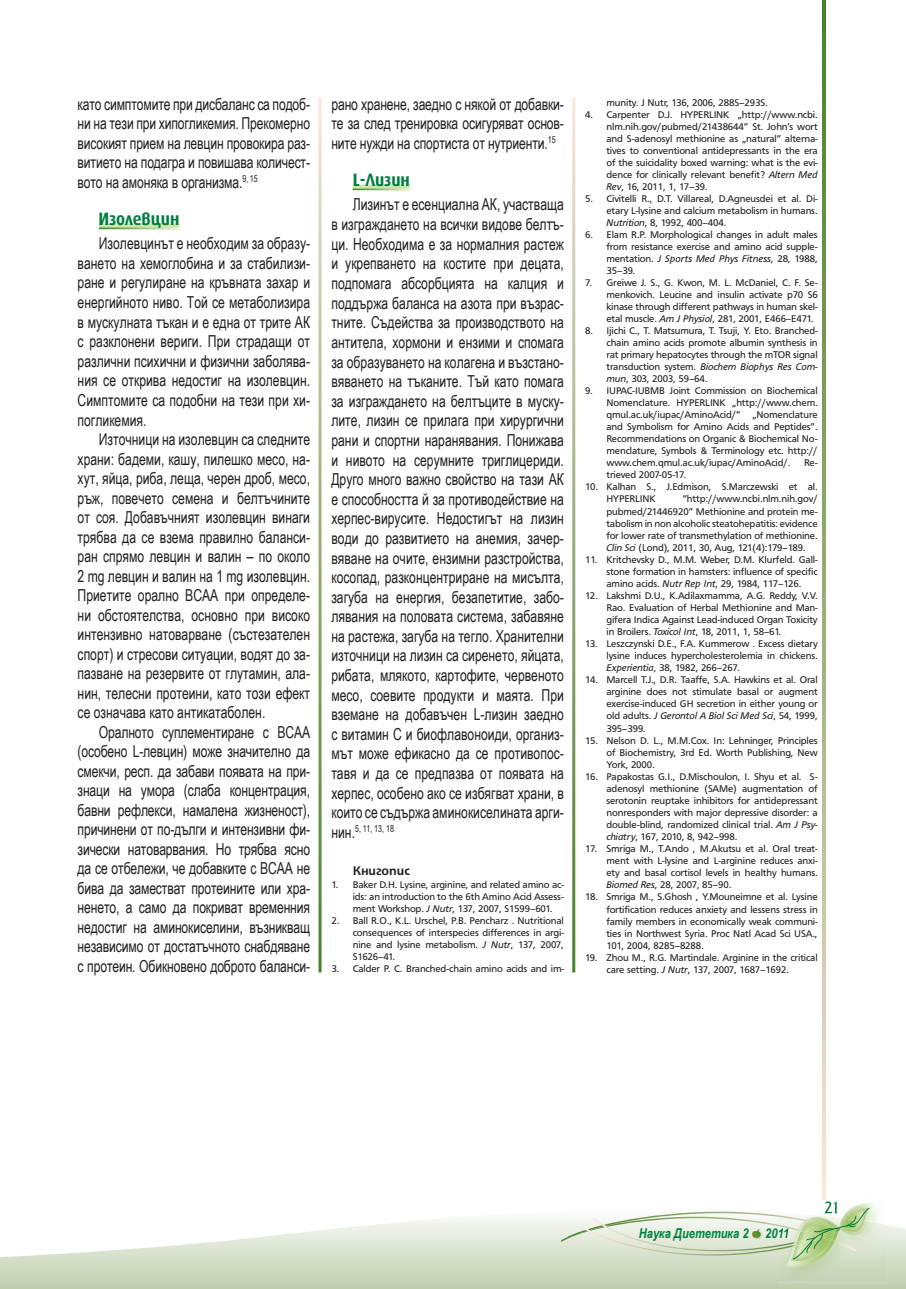
<style>
.page{position:relative;width:906px;height:1289px;background:#fff}
.page>*{position:absolute;margin:0;border:0;box-sizing:border-box;transform-origin:0 0}
.t1{font:700 18px "Hermes Bg";color:#007e3d;scale:.9 1}
.t2{font:16.5px/19.6px "Arial Narrow";letter-spacing:-.005em;color:#231f20;text-align:justify;scale:.9 1}
.t3{font:italic 700 13.5px "Arial Narrow";color:#007e3d}
.t4{font:700 13.5px "HS Grotesk Bg";color:#231f20}
.t5{font:10.5px/12px "HS Grotesk Bg";letter-spacing:-.01em;color:#231f20;text-align:justify}
.t6{font:9.6px "Arial Narrow";color:#231f20;scale:.9 1}
.s1{font-size:16.5px}
.s2{font-style:italic}
</style>
<div class="page">
<svg style="left:0;top:1217px;width:906px;height:71px"></svg>
<svg style="left:823px;top:0;width:3px;height:1197px;background:#9baf7b"></svg>
<img style="left:874px;top:1205px;width:5px;height:6px">
<img style="left:778px;top:1211px;width:110px;height:71px">
<img style="left:783px;top:1259px;width:56px;height:8px">
<img style="left:871px;top:1203px;width:3px;height:18px">
<img style="left:789px;top:1260px;width:42px;height:1px">
<img style="left:789px;top:1259px;width:45px;height:1px">
<svg style="left:561px;top:1197px;width:310px;height:62px"></svg>
<div style="left:99px;top:224px;width:80px;height:6px;background:#cfe4ae"></div>
<hr style="left:99px;top:227px;width:80px;height:2px;background:#fff">
<div style="left:353px;top:185px;width:57px;height:6px;background:#cfe4ae"></div>
<hr style="left:353px;top:188px;width:57px;height:2px;background:#fff">
<h2 class="t2" style="left:78px;top:94px;width:260px">като симптомите при дисбаланс са подоб&shy;ни на тези при хипогликемия. Прекомерно високият прием на левцин провокира раз&shy;витието на подагра и повишава количест&shy;вото на амоняка в организма.<sup>9,</sup> <sup>15</sup></h2>
<h1 class="t1" style="left:99px;top:211px;width:91px">Изолевцин</h1>
<p class="t2" style="left:78px;top:233px;width:260px;text-indent:21px">Изолевцинът е необходим за образу&shy;ването на хемоглобина и за стабилизи&shy;ране и регулиране на кръвната захар и енергийното ниво. Той се метаболизира в мускулната тъкан и е една от трите АК с разклонени вериги. При страдащи от различни психични и физични заболява&shy;ния се открива недостиг на изолевцин.<br>Симптомите са подобни на тези при хи&shy;погликемия.</p>
<p class="t2" style="left:78px;top:429px;width:260px;text-indent:21px">Източници на изолевцин са следните храни: бадеми, кашу, пилешко месо, на&shy;хут, яйца, риба, леща, черен дроб, месо, ръж, повечето семена и белтъчините от соя. Добавъчният изолевцин винаги трябва да се взема правилно баланси&shy;ран спрямо левцин и валин – по около 2 mg левцин и валин на 1 mg изолевцин.<br>Приетите орално ВСАА при определе&shy;ни обстоятелства, основно при високо интензивно натоварване (състезателен спорт) и стресови ситуации, водят до за&shy;пазване на резервите от глутамин, ала&shy;нин, телесни протеини, като този ефект се означава като антикатаболен.</p>
<p class="t2" style="left:78px;top:722px;width:260px;text-indent:21px">Оралното суплементиране с ВСАА (особено L-левцин) може значително да смекчи, респ. да забави появата на при&shy;знаци на умора (слаба концентрация, бавни рефлекси, намалена жизненост), причинени от по-дълги и интензивни фи&shy;зически натоварвания. Но трябва ясно да се отбележи, че добавките с ВСАА не бива да заместват протеините или хра&shy;ненето, а само да покриват временния недостиг на аминокиселини, възникващ независимо от достатъчното снабдяване с протеин. Обикновено доброто баланси-</p>
<h2 class="t2" style="left:331px;top:94px;width:260px">рано хранене, заедно с някой от добавки&shy;те за след тренировка осигуряват основ&shy;ните нужди на спортиста от нутриенти.<sup>15</sup></h2>
<h1 class="t1" style="left:353px;top:172px;width:65px">L-Лизин</h1>
<p class="t2" style="left:331px;top:194px;width:260px;text-indent:21px">Лизинът е есенциална АК, участваща в изграждането на всички видове белтъ&shy;ци. Необходима е за нормалния растеж и укрепването на костите при децата, подпомага абсорбцията на калция и поддържа баланса на азота при възрас&shy;тните. Съдейства за производството на антитела, хормони и ензими и спомага за образуването на колагена и възстано&shy;вяването на тъканите. Тъй като помага за изграждането на белтъците в муску&shy;лите, лизин се прилага при хирургични рани и спортни наранявания. Понижава и нивото на серумните триглицериди.<br>Друго много важно свойство на тази АК е способността й за противодействие на херпес-вирусите. Недостигът на лизин води до развитието на анемия, зачер&shy;вяване на очите, ензимни разстройства, косопад, разконцентриране на мисълта, загуба на енергия, безапетитие, забо&shy;лявания на половата система, забавяне на растежа, загуба на тегло. Хранителни източници на лизин са сиренето, яйцата, рибата, млякото, картофите, червеното месо, соевите продукти и маята. При вземане на добавъчен L-лизин заедно с витамин С и биофлавоноиди, организ&shy;мът може ефикасно да се противопос&shy;тавя и да се предпазва от появата на херпес, особено ако се избягват храни, в които се съдържа аминокиселината арги-</p>
<p class="t6" style="left:331px;top:823px;width:71px"><span class="s1">нин.</span>5, 11, 13, 18</p>
<p class="t4" style="left:353px;top:866px;width:59px">Книгопис</p>
<p class="t5" style="left:353px;top:878px;width:213px;text-indent:-21px">1. Baker D.H. Lysine, arginine, and related amino ac&shy;ids: an introduction to the 6th Amino Acid Assess&shy;ment Workshop. <span class="s2">J Nutr</span>, 137, 2007, S1599–601.</p>
<p class="t5" style="left:353px;top:915px;width:213px;text-indent:-21px">2. Ball R.O., K.L. Urschel, P.B. Pencharz . Nutritional consequences of interspecies differences in argi&shy;nine and lysine metabolism. <span class="s2">J Nutr</span>, 137, 2007, S1626–41.</p>
<p class="t5" style="left:331px;top:963px;width:234px">3. Calder P. C. Branched-chain amino acids and im-</p>
<p class="t5" style="left:606px;top:98px;width:163px">munity. J Nutr, 136, 2006, 288S–293S.</p>
<p class="t5" style="left:606px;top:110px;width:213px;text-indent:-21px">4. Carpenter D.J. HYPERLINK „http://www.ncbi. nlm.nih.gov/pubmed/21438644” St. John’s wort and S-adenosyl methionine as „natural” alterna&shy;tives to conventional antidepressants in the era of the suicidality boxed warning: what is the evi&shy;dence for clinically relevant benefit? <span class="s2">Altern Med Rev</span>, 16, 2011, 1, 17–39.</p>
<p class="t5" style="left:606px;top:194px;width:213px;text-indent:-21px">5. Civitelli R., D.T. Villareal, D.Agneusdei et al. Di&shy;etary L-lysine and calcium metabolism in humans.<br><span class="s2">Nutrition</span>, 8, 1992, 400–404.</p>
<p class="t5" style="left:606px;top:230px;width:213px;text-indent:-21px">6. Elam R.P. Morphological changes in adult males from resistance exercise and amino acid supple&shy;mentation. <span class="s2">J Sports Med Phys Fitness</span>, 28, 1988, 35–39.</p>
<p class="t5" style="left:606px;top:278px;width:213px;text-indent:-21px">7. Greiwe J. S., G. Kwon, M. L. McDaniel, C. F. Se&shy;menkovich. Leucine and insulin activate p70 S6 kinase through different pathways in human skel&shy;etal muscle. <span class="s2">Am J Physiol</span>, 281, 2001, E466–E471.</p>
<p class="t5" style="left:606px;top:326px;width:213px;text-indent:-21px">8. Ijichi C., T. Matsumura, T. Tsuji, Y. Eto. Branched&shy;chain amino acids promote albumin synthesis in rat primary hepatocytes through the mTOR signal transduction system. <span class="s2">Biochem Biophys Res Com&shy;mun</span>, 303, 2003, 59–64.</p>
<p class="t5" style="left:606px;top:386px;width:213px;text-indent:-21px">9. IUPAC-IUBMB Joint Commission on Biochemical Nomenclature. HYPERLINK „http://www.chem. qmul.ac.uk/iupac/AminoAcid/” „Nomenclature and Symbolism for Amino Acids and Peptides”.<br>Recommendations on Organic &amp; Biochemical No&shy;menclature, Symbols &amp; Terminology etc. http:// www.chem.qmul.ac.uk/iupac/AminoAcid/.</p>
<p class="t5" style="left:804px;top:458px;width:15px">Re-</p>
<p class="t5" style="left:606px;top:470px;width:81px">trieved 2007-05-17.</p>
<p class="t5" style="left:606px;top:482px;width:213px;text-indent:-21px">10. Kalhan S., J.Edmison, S.Marczewski et al.<br>HYPERLINK</p>
<p class="t5" style="left:606px;top:494px;width:213px;text-indent:76px">“http://www.ncbi.nlm.nih.gov/ pubmed/21446920” Methionine and protein me&shy;tabolism in non alcoholic steatohepatitis: evidence for lower rate of transmethylation of methionine.<br><span class="s2">Clin Sci</span> (Lond), 2011, 30, Aug, 121(4):179–189.</p>
<p class="t5" style="left:606px;top:554px;width:213px;text-indent:-21px">11. Kritchevsky D., M.M. Weber, D.M. Klurfeld. Gall&shy;stone formation in hamsters: influence of specific amino acids. <span class="s2">Nutr Rep Int</span>, 29, 1984, 117–126.</p>
<p class="t5" style="left:606px;top:590px;width:213px;text-indent:-21px">12. Lakshmi D.U., K.Adilaxmamma, A.G. Reddy, V.V.<br>Rao. Evaluation of Herbal Methionine and Man&shy;gifera Indica Against Lead-induced Organ Toxicity in Broilers. <span class="s2">Toxicol Int</span>, 18, 2011, 1, 58–61.</p>
<p class="t5" style="left:606px;top:638px;width:213px;text-indent:-21px">13. Leszczynski D.E., F.A. Kummerow . Excess dietary lysine induces hypercholesterolemia in chickens.<br><span class="s2">Experientia</span>, 38, 1982, 266–267.</p>
<p class="t5" style="left:606px;top:674px;width:213px;text-indent:-21px">14. Marcell T.J., D.R. Taaffe, S.A. Hawkins et al. Oral arginine does not stimulate basal or augment exercise-induced GH secretion in either young or old adults. <span class="s2">J Gerontol A Biol Sci Med Sci</span>, 54, 1999, 395–399.</p>
<p class="t5" style="left:606px;top:735px;width:213px;text-indent:-21px">15. Nelson D. L., M.M.Cox. In: Lehninger, Principles of Biochemistry, 3rd Ed. Worth Publishing, New York, 2000.</p>
<p class="t5" style="left:606px;top:771px;width:213px;text-indent:-21px">16. Papakostas G.I., D.Mischoulon, I. Shyu et al. S&shy;adenosyl methionine (SAMe) augmentation of serotonin reuptake inhibitors for antidepressant nonresponders with major depressive disorder: a double-blind, randomized clinical trial. <span class="s2">Am J Psy&shy;chiatry</span>, 167, 2010, 8, 942–998.</p>
<p class="t5" style="left:606px;top:843px;width:213px;text-indent:-21px">17. Smriga M., T.Ando , M.Akutsu et al. Oral treat&shy;ment with L-lysine and L-arginine reduces anxi&shy;ety and basal cortisol levels in healthy humans.<br><span class="s2">Biomed Res</span>, 28, 2007, 85–90.</p>
<p class="t5" style="left:606px;top:891px;width:213px;text-indent:-21px">18. Smriga M., S.Ghosh , Y.Mouneimne et al. Lysine fortification reduces anxiety and lessens stress in family members in economically weak communi&shy;ties in Northwest Syria. Proc Natl Acad Sci USA., 101, 2004, 8285–8288.</p>
<p class="t5" style="left:606px;top:952px;width:213px;text-indent:-21px">19. Zhou M., R.G. Martindale. Arginine in the critical care setting. <span class="s2">J Nutr</span>, 137, 2007, 1687–1692.</p>
<p class="t3" style="left:639px;top:1225px;width:152px">Наука Диететика 2 2011</p>
</div>
